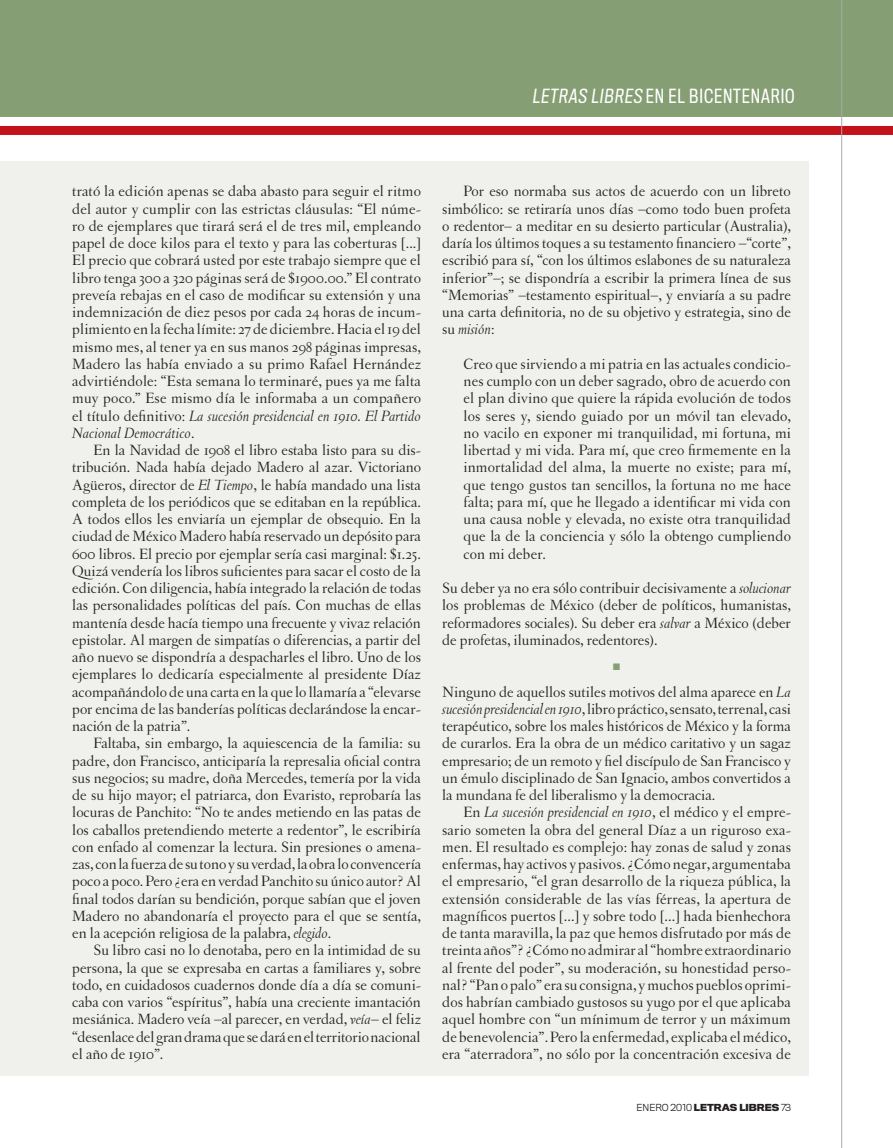
<style>
.page{position:relative;width:893px;height:1148px;background:#fff}
.page>*{position:absolute;margin:0;border:0;box-sizing:border-box;transform-origin:0 0}
.t1{font:18px "Titling Gothic FB Cond";letter-spacing:.05em;color:#fff}
.t2{font:15.75px/17.2px "Letras Oldstyle";color:#231f20;text-align:justify}
.t3{font:700 9px "Titling Gothic FB Normal";color:#231f20}
.t4{font:9px "Monotype Sorts";color:#859e73}
.s1{font-style:italic}
.s2{font-weight:300}
</style>
<div class="page">
<div style="left:0;top:0;width:893px;height:121px;background:#859e73"></div>
<div style="left:0;top:117px;width:893px;height:9px;background:#fff"></div>
<div style="left:0;top:126px;width:893px;height:9px;background:#c4121a"></div>
<hr style="left:841px;top:0;width:1px;height:1148px;background:#a8a9ad">
<div style="left:0;top:162px;width:808px;height:914px;background:#f0f1ec"></div>
<p class="t1" style="left:532px;top:85px;width:264px">LETRAS LIBRES EN EL BICENTENARIO</p>
<p class="t2" style="left:72px;top:183px;width:350px">trató la edición apenas se daba abasto para seguir el ritmo del autor y cumplir con las estrictas cláusulas: “El núme&shy;ro de ejemplares que tirará será el de tres mil, empleando papel de doce kilos para el texto y para las coberturas [...] El precio que cobrará usted por este trabajo siempre que el libro tenga 300 a 320 páginas será de $1900.00.” El contrato preveía rebajas en el caso de modificar su extensión y una indemnización de diez pesos por cada 24 horas de incum&shy;plimiento en la fecha límite: 27 de diciembre. Hacia el 19 del mismo mes, al tener ya en sus manos 298 páginas impresas, Madero las había enviado a su primo Rafael Hernández advirtiéndole: “Esta semana lo terminaré, pues ya me falta muy poco.” Ese mismo día le informaba a un compañero el título definitivo: <span class="s1">La sucesión presidencial en 1910. El Partido Nacional Democrático</span>.</p>
<p class="t2" style="left:72px;top:441px;width:350px;text-indent:21px">En la Navidad de 1908 el libro estaba listo para su dis&shy;tribución. Nada había dejado Madero al azar. Victoriano Agüeros, director de <span class="s1">El Tiempo</span>, le había mandado una lista completa de los periódicos que se editaban en la república.<br>A todos ellos les enviaría un ejemplar de obsequio. En la ciudad de México Madero había reservado un depósito para 600 libros. El precio por ejemplar sería casi marginal: $1.25.<br>Quizá vendería los libros suficientes para sacar el costo de la edición. Con diligencia, había integrado la relación de todas las personalidades políticas del país. Con muchas de ellas mantenía desde hacía tiempo una frecuente y vivaz relación epistolar. Al margen de simpatías o diferencias, a partir del año nuevo se dispondría a despacharles el libro. Uno de los ejemplares lo dedicaría especialmente al presidente Díaz acompañándolo de una carta en la que lo llamaría a “elevarse por encima de las banderías políticas declarándose la encar&shy;nación de la patria”.</p>
<p class="t2" style="left:72px;top:735px;width:350px;text-indent:21px">Faltaba, sin embargo, la aquiescencia de la familia: su padre, don Francisco, anticiparía la represalia oficial contra sus negocios; su madre, doña Mercedes, temería por la vida de su hijo mayor; el patriarca, don Evaristo, reprobaría las locuras de Panchito: “No te andes metiendo en las patas de los caballos pretendiendo meterte a redentor”, le escribiría con enfado al comenzar la lectura. Sin presiones o amena&shy;zas, con la fuerza de su tono y su verdad, la obra lo convencería poco a poco. Pero ¿era en verdad Panchito su único autor? Al final todos darían su bendición, porque sabían que el joven Madero no abandonaría el proyecto para el que se sentía, en la acepción religiosa de la palabra, <span class="s1">elegido</span>.</p>
<p class="t2" style="left:72px;top:942px;width:350px;text-indent:21px">Su libro casi no lo denotaba, pero en la intimidad de su persona, la que se expresaba en cartas a familiares y, sobre todo, en cuidadosos cuadernos donde día a día se comuni&shy;caba con varios “espíritus”, había una creciente imantación mesiánica. Madero veía –al parecer, en verdad, <span class="s1">veía</span>– el feliz “desenlace del gran drama que se dará en el territorio nacional el año de 1910”.</p>
<p class="t2" style="left:442px;top:183px;width:350px;text-indent:21px">Por eso normaba sus actos de acuerdo con un libreto simbólico: se retiraría unos días –como todo buen profeta o redentor– a meditar en su desierto particular (Australia), daría los últimos toques a su testamento financiero –“corte”, escribió para sí, “con los últimos eslabones de su naturaleza inferior”–; se dispondría a escribir la primera línea de sus “Memorias” –testamento espiritual–, y enviaría a su padre una carta definitoria, no de su objetivo y estrategia, sino de su <span class="s1">misión</span>:</p>
<p class="t2" style="left:463px;top:355px;width:329px">Creo que sirviendo a mi patria en las actuales condicio&shy;nes cumplo con un deber sagrado, obro de acuerdo con el plan divino que quiere la rápida evolución de todos los seres y, siendo guiado por un móvil tan elevado, no vacilo en exponer mi tranquilidad, mi fortuna, mi libertad y mi vida. Para mí, que creo firmemente en la inmortalidad del alma, la muerte no existe; para mí, que tengo gustos tan sencillos, la fortuna no me hace falta; para mí, que he llegado a identificar mi vida con una causa noble y elevada, no existe otra tranquilidad que la de la conciencia y sólo la obtengo cumpliendo con mi deber.</p>
<p class="t2" style="left:442px;top:579px;width:350px">Su deber ya no era sólo contribuir decisivamente a <span class="s1">solucionar </span>los problemas de México (deber de políticos, humanistas, reformadores sociales). Su deber era <span class="s1">salvar</span> a México (deber de profetas, iluminados, redentores).</p>
<p class="t4" style="left:613px;top:663px;width:8px">n</p>
<p class="t2" style="left:442px;top:683px;width:350px">Ninguno de aquellos sutiles motivos del alma aparece en <span class="s1">La sucesión presidencial en 1910</span>, libro práctico, sensato, terrenal, casi terapéutico, sobre los males históricos de México y la forma de curarlos. Era la obra de un médico caritativo y un sagaz empresario; de un remoto y fiel discípulo de San Francisco y un émulo disciplinado de San Ignacio, ambos convertidos a la mundana fe del liberalismo y la democracia.</p>
<p class="t2" style="left:442px;top:804px;width:350px;text-indent:21px">En <span class="s1">La sucesión presidencial en 1910</span>, el médico y el empre&shy;sario someten la obra del general Díaz a un riguroso exa&shy;men. El resultado es complejo: hay zonas de salud y zonas enfermas, hay activos y pasivos. ¿Cómo negar, argumentaba el empresario, “el gran desarrollo de la riqueza pública, la extensión considerable de las vías férreas, la apertura de magníficos puertos [...] y sobre todo [...] hada bienhechora de tanta maravilla, la paz que hemos disfrutado por más de treinta años”? ¿Cómo no admirar al “hombre extraordinario al frente del poder”, su moderación, su honestidad perso&shy;nal? “Pan o palo” era su consigna, y muchos pueblos oprimi&shy;dos habrían cambiado gustosos su yugo por el que aplicaba aquel hombre con “un mínimum de terror y un máximum de benevolencia”. Pero la enfermedad, explicaba el médico, era “aterradora”, no sólo por la concentración excesiva de</p>
<p class="t3" style="left:637px;top:1101px;width:156px"><span class="s2">ENERO 2010</span> LETRAS LIBRES <span class="s2">73</span></p>
</div>
